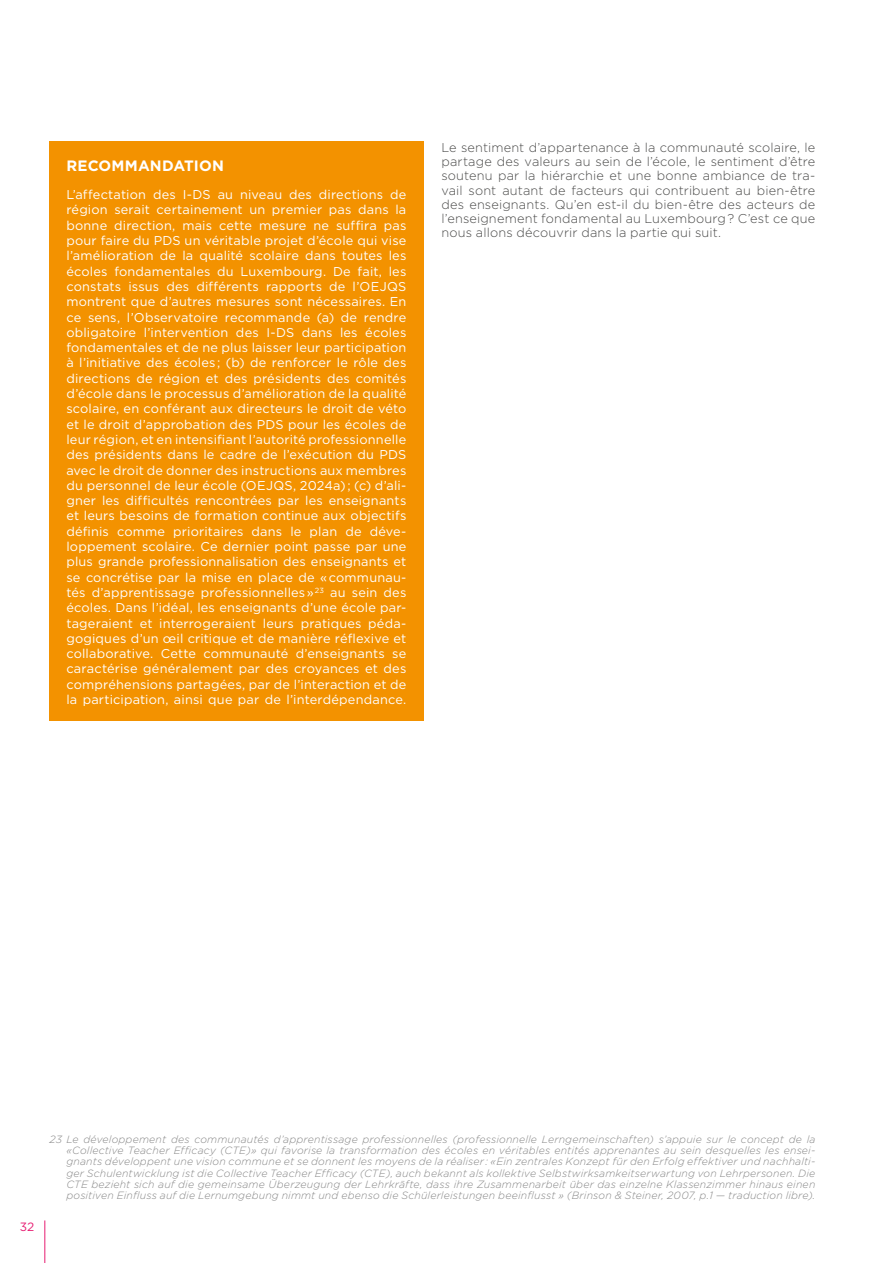
<style>
.page{position:relative;width:875px;height:1263px;background:#fff}
.page>*{position:absolute;margin:0;border:0;box-sizing:border-box;transform-origin:0 0}
.t1{font:700 15px "Gotham";letter-spacing:.01em;color:#fff}
.t2{font:12.75px/15.3px "Gotham";letter-spacing:.015em;color:#fff;text-align:justify}
.t3{font:300 12.75px/14.1px "Gotham";letter-spacing:.015em;color:#4a4a49;text-align:justify}
.t4{font:12px "Gotham";color:#e71d72}
.t5{font:italic 300 10.5px/11.2px "Gotham";letter-spacing:.015em;color:#878787;text-align:justify}
</style>
<div class="page">
<hr style="left:44px;top:1220px;width:1px;height:43px;background:#e71d72">
<div style="left:49px;top:142px;width:374px;height:579px;background:#f39200"></div>
<p class="t1" style="left:66px;top:157px;width:159px">RECOMMANDATION</p>
<p class="t2" style="left:66px;top:187px;width:341px">L’affectation des I-DS au niveau des directions de région serait certainement un premier pas dans la bonne direction, mais cette mesure ne suffira pas pour faire du PDS un véritable projet d’école qui vise l’amélioration de la qualité scolaire dans toutes les écoles fondamentales du Luxembourg. De fait, les constats issus des différents rapports de l’OEJQS montrent que d’autres mesures sont nécessaires. En ce sens, l’Observatoire recommande (a) de rendre obligatoire l’intervention des I-DS dans les écoles fondamentales et de ne plus laisser leur participation à l’initiative des écoles ; (b) de renforcer le rôle des directions de région et des présidents des comités d’école dans le processus d’amélioration de la qualité scolaire, en conférant aux directeurs le droit de véto et le droit d’approbation des PDS pour les écoles de leur région, et en intensifiant l’autorité professionnelle des présidents dans le cadre de l’exécution du PDS avec le droit de donner des instructions aux membres du personnel de leur école (OEJQS, 2024a); (c) d’ali&shy;gner les difficultés rencontrées par les enseignants et leurs besoins de formation continue aux objectifs définis comme prioritaires dans le plan de déve&shy;loppement scolaire. Ce dernier point passe par une plus grande professionnalisation des enseignants et se concrétise par la mise en place de «communau&shy;tés d’apprentissage professionnelles»<sup>23</sup> au sein des écoles. Dans l’idéal, les enseignants d’une école par&shy;tageraient et interrogeraient leurs pratiques péda&shy;gogiques d’un œil critique et de manière réflexive et collaborative. Cette communauté d’enseignants se caractérise généralement par des croyances et des compréhensions partagées, par de l’interaction et de la participation, ainsi que par de l’interdépendance.</p>
<p class="t3" style="left:441px;top:141px;width:375px">Le sentiment d’appartenance à la communauté scolaire, le partage des valeurs au sein de l’école, le sentiment d’être soutenu par la hiérarchie et une bonne ambiance de tra&shy;vail sont autant de facteurs qui contribuent au bien-être des enseignants. Qu’en est-il du bien-être des acteurs de l’enseignement fondamental au Luxembourg? C’est ce que nous allons découvrir dans la partie qui suit.</p>
<p class="t4" style="left:20px;top:1219px;width:16px">32</p>
<p class="t5" style="left:66px;top:1134px;width:750px;text-indent:-17px">23 Le développement des communautés d’apprentissage professionnelles (professionnelle Lerngemeinschaften) s’appuie sur le concept de la «Collective Teacher Efficacy (CTE)» qui favorise la transformation des écoles en véritables entités apprenantes au sein desquelles les ensei&shy;gnants développent une vision commune et se donnent les moyens de la réaliser: «Ein zentrales Konzept für den Erfolg effektiver und nachhalti&shy;ger Schulentwicklung ist die Collective Teacher Efficacy (CTE), auch bekannt als kollektive Selbstwirksamkeitserwartung von Lehrpersonen. Die CTE bezieht sich auf die gemeinsame Überzeugung der Lehrkräfte, dass ihre Zusammenarbeit über das einzelne Klassenzimmer hinaus einen positiven Einfluss auf die Lernumgebung nimmt und ebenso die Schülerleistungen beeinflusst » (Brinson &amp; Steiner, 2007, p.1 — traduction libre).</p>
</div>
